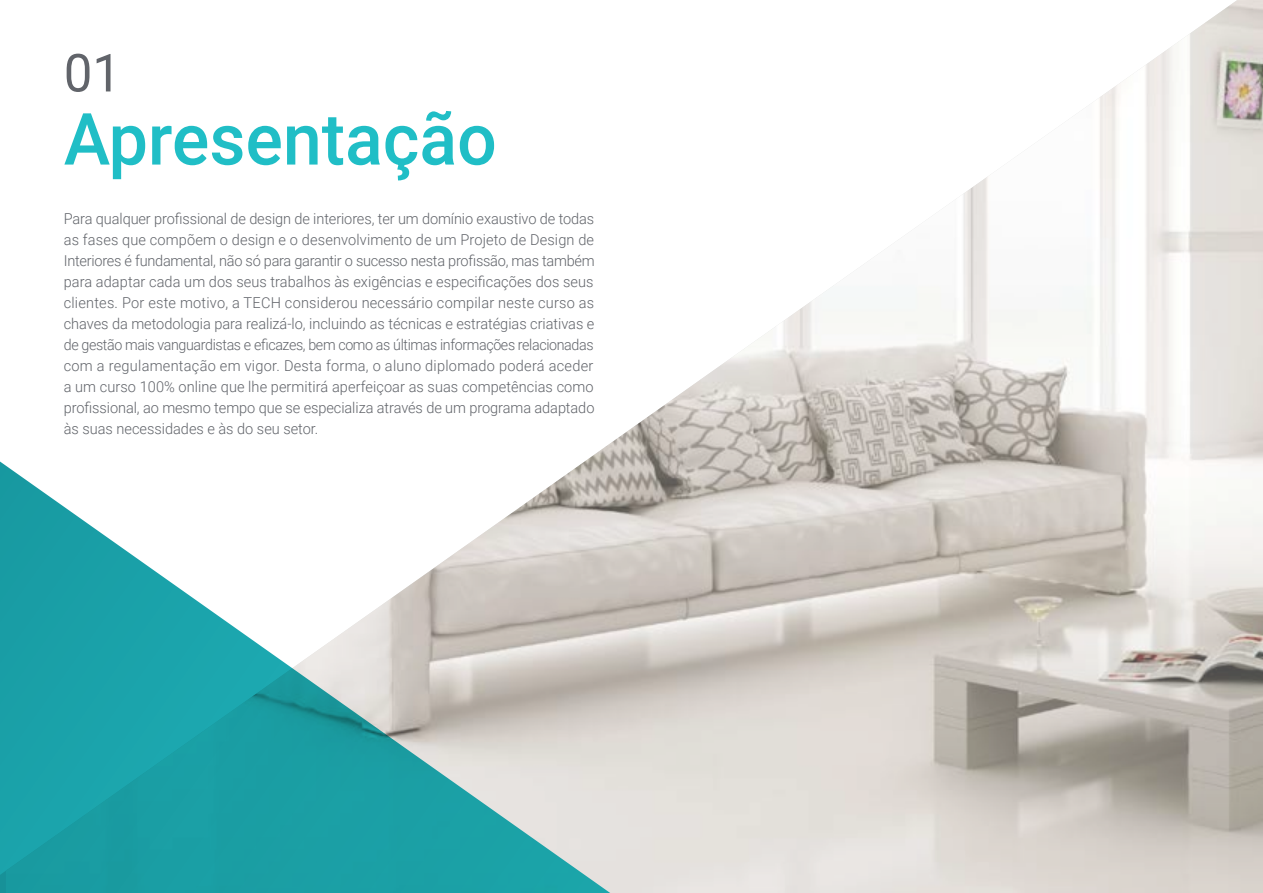
<style>
.page{position:relative;width:1263px;height:893px;background:#fff}
.page>*{position:absolute;margin:0;border:0;box-sizing:border-box;transform-origin:0 0}
.t1{font:500 72px "Roboto";color:#20bec6}
.t2{font:52.5px "Roboto";color:#61646a}
.t3{font:300 15px/21px "Roboto";color:#61646a;text-align:justify}
</style>
<div class="page">
<img style="left:607px;top:0;width:656px;height:893px">
<svg style="left:0;top:446px;width:640px;height:447px"></svg>
<h2 class="t2" style="left:64px;top:36px;width:59px">01</h2>
<h1 class="t1" style="left:64px;top:89px;width:435px">Apresentação</h1>
<p class="t3" style="left:64px;top:207px;width:532px">Para qualquer profissional de design de interiores, ter um domínio exaustivo de todas as fases que compõem o design e o desenvolvimento de um Projeto de Design de Interiores é fundamental, não só para garantir o sucesso nesta profissão, mas também para adaptar cada um dos seus trabalhos às exigências e especificações dos seus clientes. Por este motivo, a TECH considerou necessário compilar neste curso as chaves da metodologia para realizá-lo, incluindo as técnicas e estratégias criativas e de gestão mais vanguardistas e eficazes, bem como as últimas informações relacionadas com a regulamentação em vigor. Desta forma, o aluno diplomado poderá aceder a um curso 100% online que lhe permitirá aperfeiçoar as suas competências como profissional, ao mesmo tempo que se especializa através de um programa adaptado às suas necessidades e às do seu setor.</p>
</div>
